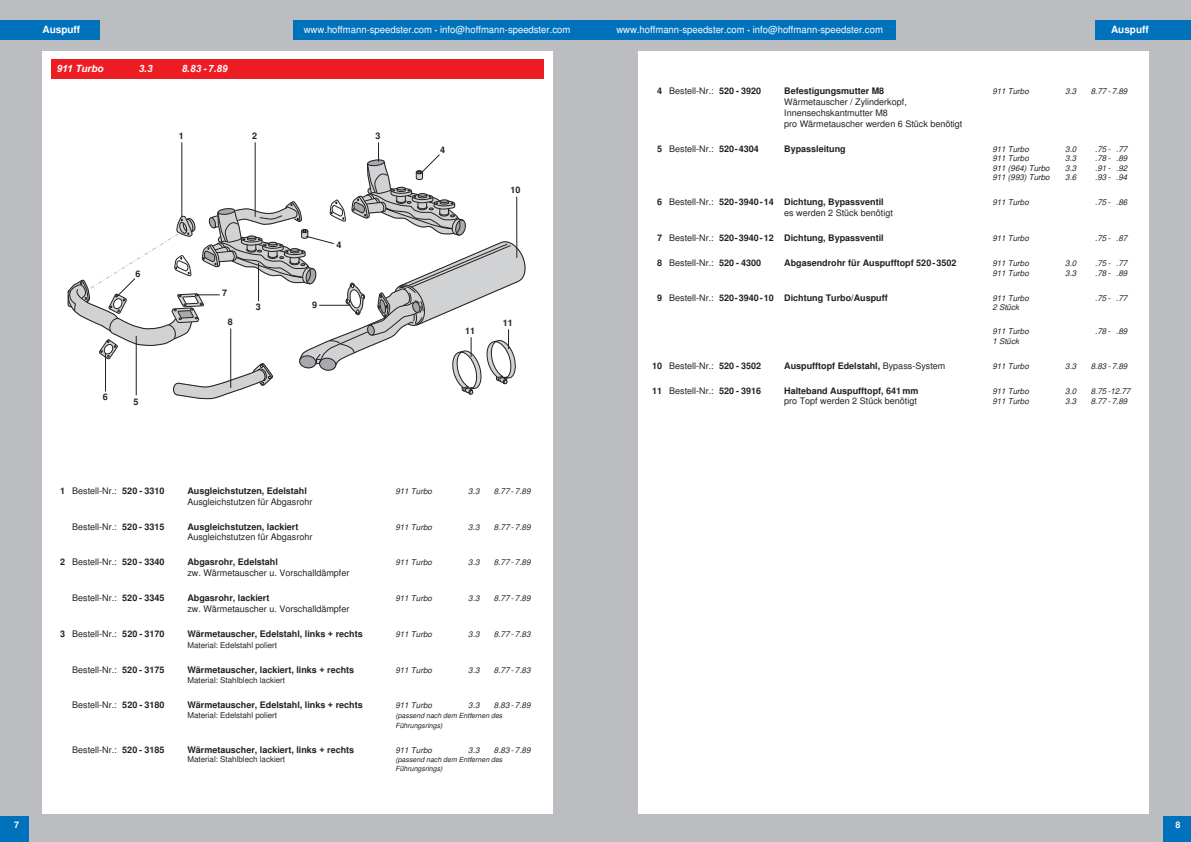
<style>
.page{position:relative;width:1191px;height:842px;background:#fff}
.page>*{position:absolute;margin:0;border:0;box-sizing:border-box;transform-origin:0 0}
.t1{font:italic 700 10px "Arial";color:#fff}
.t2{font:700 10px "Helvetica";color:#fff}
.t3{font:9.8px "Helvetica";color:#fff}
.t4{font:9px/10.8px "Helvetica";color:#231f20}
.t5{font:700 9px "Helvetica";color:#231f20}
.t6{font:700 9px "Helvetica";color:#fff}
.t7{font:italic 8px "Helvetica";color:#231f20}
.t8{font:8px "Helvetica";color:#231f20}
.t9{font:italic 7px/9.6px "Helvetica";color:#231f20}
.s1{font-size:7px}
.s2{font-weight:700}
.s3{font-weight:400}
</style>
<div class="page">
<div style="left:0;top:0;width:595px;height:842px;background:#bcbdc0"></div>
<div style="left:293px;top:20px;width:302px;height:20px;background:#0072bc"></div>
<div style="left:0;top:816px;width:28px;height:26px;background:#0072bc"></div>
<div style="left:0;top:20px;width:99px;height:20px;background:#0072bc"></div>
<div style="left:595px;top:0;width:596px;height:842px;background:#bcbdc0"></div>
<div style="left:595px;top:20px;width:301px;height:20px;background:#0072bc"></div>
<div style="left:1163px;top:816px;width:28px;height:26px;background:#0072bc"></div>
<div style="left:1095px;top:20px;width:96px;height:20px;background:#0072bc"></div>
<div style="left:43px;top:51px;width:510px;height:763px;background:#fff"></div>
<div style="left:51px;top:60px;width:492px;height:19px;background:#ee1d23"></div>
<div style="left:638px;top:51px;width:510px;height:763px;background:#fff"></div>
<svg style="left:68px;top:142px;width:458px;height:258px"></svg>
<p class="t2" style="left:43px;top:24px;width:39px">Auspuff</p>
<p class="t3" style="left:304px;top:24px;width:268px">www.hoffmann-speedster.com <span class="s1">•</span> info@hoffmann-speedster.com</p>
<p class="t1" style="left:57px;top:62px;width:48px">911 Turbo</p>
<p class="t1" style="left:139px;top:62px;width:15px">3.3</p>
<p class="t1" style="left:182px;top:62px;width:47px">8.83 - 7.89</p>
<p class="t5" style="left:179px;top:130px;width:7px">1</p>
<p class="t5" style="left:252px;top:130px;width:7px">2</p>
<p class="t5" style="left:375px;top:130px;width:7px">3</p>
<p class="t5" style="left:136px;top:268px;width:7px">6</p>
<p class="t5" style="left:103px;top:392px;width:7px">6</p>
<p class="t5" style="left:134px;top:397px;width:7px">5</p>
<p class="t5" style="left:222px;top:288px;width:7px">7</p>
<p class="t5" style="left:228px;top:316px;width:7px">8</p>
<p class="t5" style="left:336px;top:239px;width:7px">4</p>
<p class="t5" style="left:256px;top:302px;width:7px">3</p>
<p class="t5" style="left:312px;top:299px;width:7px">9</p>
<p class="t5" style="left:440px;top:144px;width:7px">4</p>
<p class="t5" style="left:510px;top:185px;width:12px">10</p>
<p class="t5" style="left:465px;top:325px;width:12px">11</p>
<p class="t5" style="left:503px;top:317px;width:12px">11</p>
<p class="t6" style="left:14px;top:819px;width:7px">7</p>
<p class="t4" style="left:60px;top:485px;width:106px"><span class="s2">1</span> Bestell-Nr.: <span class="s2">520 - 3310</span></p>
<p class="t5" style="left:187px;top:485px;width:121px">Ausgleichstutzen, Edelstahl</p>
<p class="t7" style="left:395px;top:486px;width:38px">911 Turbo</p>
<p class="t7" style="left:468px;top:486px;width:13px">3.3</p>
<p class="t7" style="left:494px;top:486px;width:38px">8.77 - 7.89</p>
<p class="t4" style="left:187px;top:496px;width:127px">Ausgleichstutzen für Abgasrohr</p>
<p class="t4" style="left:72px;top:521px;width:94px">Bestell-Nr.: <span class="s2">520 - 3315</span></p>
<p class="t5" style="left:187px;top:521px;width:113px">Ausgleichstutzen, lackiert</p>
<p class="t7" style="left:395px;top:522px;width:38px">911 Turbo</p>
<p class="t7" style="left:468px;top:522px;width:13px">3.3</p>
<p class="t7" style="left:494px;top:522px;width:38px">8.77 - 7.89</p>
<p class="t4" style="left:187px;top:532px;width:127px">Ausgleichstutzen für Abgasrohr</p>
<p class="t4" style="left:60px;top:557px;width:106px"><span class="s2">2</span> Bestell-Nr.: <span class="s2">520 - 3340</span></p>
<p class="t5" style="left:187px;top:557px;width:92px">Abgasrohr, Edelstahl</p>
<p class="t7" style="left:395px;top:558px;width:38px">911 Turbo</p>
<p class="t7" style="left:468px;top:558px;width:13px">3.3</p>
<p class="t7" style="left:494px;top:558px;width:38px">8.77 - 7.89</p>
<p class="t4" style="left:187px;top:568px;width:164px">zw. Wärmetauscher u. Vorschalldämpfer</p>
<p class="t4" style="left:72px;top:593px;width:94px">Bestell-Nr.: <span class="s2">520 - 3345</span></p>
<p class="t5" style="left:187px;top:593px;width:84px">Abgasrohr, lackiert</p>
<p class="t7" style="left:395px;top:593px;width:38px">911 Turbo</p>
<p class="t7" style="left:468px;top:593px;width:13px">3.3</p>
<p class="t7" style="left:494px;top:593px;width:38px">8.77 - 7.89</p>
<p class="t4" style="left:187px;top:604px;width:164px">zw. Wärmetauscher u. Vorschalldämpfer</p>
<p class="t4" style="left:60px;top:628px;width:106px"><span class="s2">3</span> Bestell-Nr.: <span class="s2">520 - 3170</span></p>
<p class="t5" style="left:187px;top:628px;width:177px">Wärmetauscher, Edelstahl, links + rechts</p>
<p class="t7" style="left:395px;top:629px;width:38px">911 Turbo</p>
<p class="t7" style="left:468px;top:629px;width:13px">3.3</p>
<p class="t7" style="left:494px;top:629px;width:38px">8.77 - 7.83</p>
<p class="t8" style="left:187px;top:640px;width:91px">Material: Edelstahl poliert</p>
<p class="t4" style="left:72px;top:664px;width:94px">Bestell-Nr.: <span class="s2">520 - 3175</span></p>
<p class="t5" style="left:187px;top:664px;width:168px">Wärmetauscher, lackiert, links + rechts</p>
<p class="t7" style="left:395px;top:665px;width:38px">911 Turbo</p>
<p class="t7" style="left:468px;top:665px;width:13px">3.3</p>
<p class="t7" style="left:494px;top:665px;width:38px">8.77 - 7.83</p>
<p class="t8" style="left:187px;top:676px;width:99px">Material: Stahlblech lackiert</p>
<p class="t4" style="left:72px;top:700px;width:94px">Bestell-Nr.: <span class="s2">520 - 3180</span></p>
<p class="t5" style="left:187px;top:700px;width:177px">Wärmetauscher, Edelstahl, links + rechts</p>
<p class="t7" style="left:395px;top:701px;width:38px">911 Turbo</p>
<p class="t7" style="left:468px;top:701px;width:13px">3.3</p>
<p class="t7" style="left:494px;top:701px;width:38px">8.83 - 7.89</p>
<p class="t8" style="left:187px;top:710px;width:91px">Material: Edelstahl poliert</p>
<p class="t9" style="left:395px;top:711px;width:109px">(passend nach dem Entfernen des<br>Führungsrings)</p>
<p class="t4" style="left:72px;top:744px;width:94px">Bestell-Nr.: <span class="s2">520 - 3185</span></p>
<p class="t5" style="left:187px;top:744px;width:168px">Wärmetauscher, lackiert, links + rechts</p>
<p class="t7" style="left:395px;top:745px;width:38px">911 Turbo</p>
<p class="t7" style="left:468px;top:745px;width:13px">3.3</p>
<p class="t7" style="left:494px;top:745px;width:38px">8.83 - 7.89</p>
<p class="t8" style="left:187px;top:755px;width:99px">Material: Stahlblech lackiert</p>
<p class="t9" style="left:395px;top:756px;width:109px;line-height:8.4px">(passend nach dem Entfernen des<br>Führungsrings)</p>
<p class="t3" style="left:616px;top:24px;width:268px">www.hoffmann-speedster.com <span class="s1">•</span> info@hoffmann-speedster.com</p>
<p class="t2" style="left:1111px;top:24px;width:39px">Auspuff</p>
<p class="t4" style="left:657px;top:86px;width:106px"><span class="s2">4</span> Bestell-Nr.: <span class="s2">520 - 3920</span></p>
<p class="t5" style="left:784px;top:86px;width:102px">Befestigungsmutter M8</p>
<p class="t7" style="left:992px;top:87px;width:38px">911 Turbo</p>
<p class="t7" style="left:1065px;top:87px;width:13px">3.3</p>
<p class="t7" style="left:1090px;top:87px;width:38px">8.77 - 7.89</p>
<p class="t4" style="left:784px;top:97px;width:180px">Wärmetauscher / Zylinderkopf,<br>Innensechskantmutter M8<br>pro Wärmetauscher werden 6 Stück benötigt</p>
<p class="t4" style="left:657px;top:143px;width:103px"><span class="s2">5</span> Bestell-Nr.: <span class="s2">520-4304</span></p>
<p class="t5" style="left:784px;top:143px;width:63px">Bypassleitung</p>
<p class="t7" style="left:992px;top:144px;width:38px">911 Turbo</p>
<p class="t7" style="left:1065px;top:144px;width:13px">3.0</p>
<p class="t7" style="left:1095px;top:144px;width:34px">.75 - .77</p>
<p class="t7" style="left:992px;top:154px;width:38px">911 Turbo</p>
<p class="t7" style="left:1065px;top:154px;width:13px">3.3</p>
<p class="t7" style="left:1095px;top:154px;width:34px">.78 - .89</p>
<p class="t7" style="left:992px;top:163px;width:59px">911 (964) Turbo</p>
<p class="t7" style="left:1065px;top:163px;width:13px">3.3</p>
<p class="t7" style="left:1095px;top:163px;width:34px">.91 - .92</p>
<p class="t7" style="left:992px;top:173px;width:59px">911 (993) Turbo</p>
<p class="t7" style="left:1065px;top:173px;width:13px">3.6</p>
<p class="t7" style="left:1095px;top:173px;width:34px">.93 - .94</p>
<p class="t5" style="left:657px;top:197px;width:228px">6 <span class="s3">Bestell-Nr.:</span> 520-3940-14 Dichtung, Bypassventil</p>
<p class="t7" style="left:992px;top:198px;width:38px">911 Turbo</p>
<p class="t7" style="left:1095px;top:198px;width:34px">.75 - .86</p>
<p class="t4" style="left:784px;top:208px;width:110px">es werden 2 Stück benötigt</p>
<p class="t5" style="left:657px;top:233px;width:228px">7 <span class="s3">Bestell-Nr.:</span> 520-3940-12 Dichtung, Bypassventil</p>
<p class="t7" style="left:992px;top:234px;width:38px">911 Turbo</p>
<p class="t7" style="left:1095px;top:234px;width:34px">.75 - .87</p>
<p class="t4" style="left:657px;top:258px;width:106px"><span class="s2">8</span> Bestell-Nr.: <span class="s2">520 - 4300</span></p>
<p class="t5" style="left:784px;top:258px;width:174px">Abgasendrohr für Auspufftopf 520-3502</p>
<p class="t7" style="left:992px;top:259px;width:38px">911 Turbo</p>
<p class="t7" style="left:1065px;top:259px;width:13px">3.0</p>
<p class="t7" style="left:1095px;top:259px;width:34px">.75 - .77</p>
<p class="t7" style="left:992px;top:268px;width:38px">911 Turbo</p>
<p class="t7" style="left:1065px;top:268px;width:13px">3.3</p>
<p class="t7" style="left:1095px;top:268px;width:34px">.78 - .89</p>
<p class="t5" style="left:657px;top:292px;width:232px">9 <span class="s3">Bestell-Nr.:</span> 520-3940-10 Dichtung Turbo/Auspuff</p>
<p class="t7" style="left:992px;top:293px;width:38px">911 Turbo</p>
<p class="t7" style="left:1095px;top:293px;width:34px">.75 - .77</p>
<p class="t7" style="left:992px;top:303px;width:28px">2 Stück</p>
<p class="t7" style="left:992px;top:327px;width:38px">911 Turbo</p>
<p class="t7" style="left:1095px;top:327px;width:34px">.78 - .89</p>
<p class="t7" style="left:992px;top:336px;width:28px">1 Stück</p>
<p class="t4" style="left:652px;top:360px;width:111px"><span class="s2">10</span> Bestell-Nr.: <span class="s2">520 - 3502</span></p>
<p class="t5" style="left:784px;top:360px;width:163px">Auspufftopf Edelstahl, <span class="s3">Bypass-System</span></p>
<p class="t7" style="left:992px;top:361px;width:38px">911 Turbo</p>
<p class="t7" style="left:1065px;top:361px;width:13px">3.3</p>
<p class="t7" style="left:1090px;top:361px;width:38px">8.83 - 7.89</p>
<p class="t4" style="left:652px;top:385px;width:111px"><span class="s2">11</span> Bestell-Nr.: <span class="s2">520 - 3916</span></p>
<p class="t5" style="left:784px;top:385px;width:136px">Halteband Auspufftopf, 641mm</p>
<p class="t7" style="left:992px;top:386px;width:38px">911 Turbo</p>
<p class="t7" style="left:1065px;top:386px;width:13px">3.0</p>
<p class="t7" style="left:1090px;top:386px;width:41px">8.75 -12.77</p>
<p class="t4" style="left:784px;top:396px;width:134px">pro Topf werden 2 Stück benötigt</p>
<p class="t7" style="left:992px;top:397px;width:38px">911 Turbo</p>
<p class="t7" style="left:1065px;top:397px;width:13px">3.3</p>
<p class="t7" style="left:1090px;top:397px;width:38px">8.77 - 7.89</p>
<p class="t6" style="left:1175px;top:819px;width:7px">8</p>
</div>
